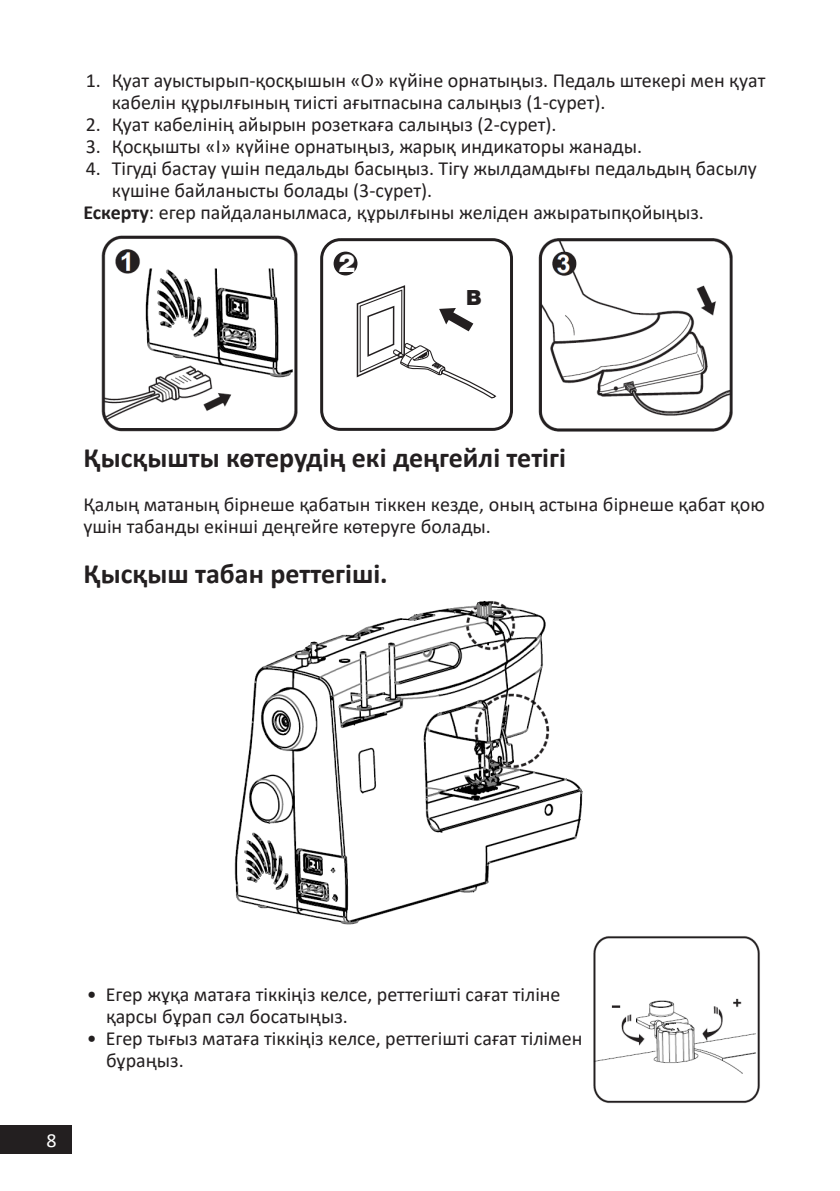
<style>
.page{position:relative;width:840px;height:1191px;background:#fff}
.page>*{position:absolute;margin:0;border:0;box-sizing:border-box;transform-origin:0 0}
.Заголовок_14{font:700 28px "Calibri";color:#231f20}
.t1{font:700 25.2px "Arial";color:#fff}
.t2{font:700 21px "Arial";color:#231f20}
.t3{font:20px/22px "Calibri";color:#231f20}
.t4{font:20px "Calibri";color:#fff}
.s1{font-weight:700}
</style>
<div class="page">
<div style="left:0;top:1125px;width:72px;height:29px;background:#231f20"></div>
<img style="left:101px;top:235px;width:197px;height:197px">
<div style="left:320px;top:238px;width:192px;height:193px;border:3px solid #231f20;border-radius:19px"></div>
<div style="left:333px;top:252px;width:24px;height:23px;background:#231f20;border-radius:50%"></div>
<svg style="left:356px;top:285px;width:141px;height:114px"></svg>
<img style="left:538px;top:238px;width:195px;height:194px">
<img style="left:234px;top:600px;width:349px;height:325px">
<img style="left:593px;top:936px;width:167px;height:168px">
<p class="t3" style="left:112px;top:69px;width:654px;text-indent:-26px">1. Қуат ауыстырып-қосқышын «О» күйіне орнатыңыз. Педаль штекері мен қуат кабелін құрылғының тиісті ағытпасына салыңыз (1-сурет).</p>
<p class="t3" style="left:86px;top:113px;width:472px">2. Қуат кабелінің айырын розеткаға салыңыз (2-сурет).</p>
<p class="t3" style="left:86px;top:135px;width:557px">3. Қосқышты «I» күйіне орнатыңыз, жарық индикаторы жанады.</p>
<p class="t3" style="left:112px;top:157px;width:646px;text-indent:-26px">4. Тігуді бастау үшін педальды басыңыз. Тігу жылдамдығы педальдың басылу күшіне байланысты болады (3-сурет).</p>
<p class="t3" style="left:83px;top:201px;width:621px"><span class="s1">Ескерту</span>: егер пайдаланылмаса, құрылғыны желіден ажыратыпқойыңыз.</p>
<p class="t1" style="left:338px;top:249px;width:18px">2</p>
<p class="t2" style="left:466px;top:286px;width:17px">B</p>
<p class="Заголовок_14" style="left:83px;top:438px;width:484px">Қысқышты көтерудің екі деңгейлі тетігі</p>
<p class="t3" style="left:83px;top:493px;width:682px">Қалың матаның бірнеше қабатын тіккен кезде, оның астына бірнеше қабат қою үшін табанды екінші деңгейге көтеруге болады.</p>
<p class="Заголовок_14" style="left:83px;top:554px;width:306px">Қысқыш табан реттегіші.</p>
<p class="t4" style="left:47px;top:1127px;width:12px">8</p>
<p class="t3" style="left:106px;top:983px;width:455px;text-indent:-19px">• Егер жұқа матаға тіккіңіз келсе, реттегішті сағат тіліне қарсы бұрап сәл босатыңыз.</p>
<p class="t3" style="left:106px;top:1027px;width:477px;text-indent:-19px">• Егер тығыз матаға тіккіңіз келсе, реттегішті сағат тілімен бұраңыз.</p>
</div>
